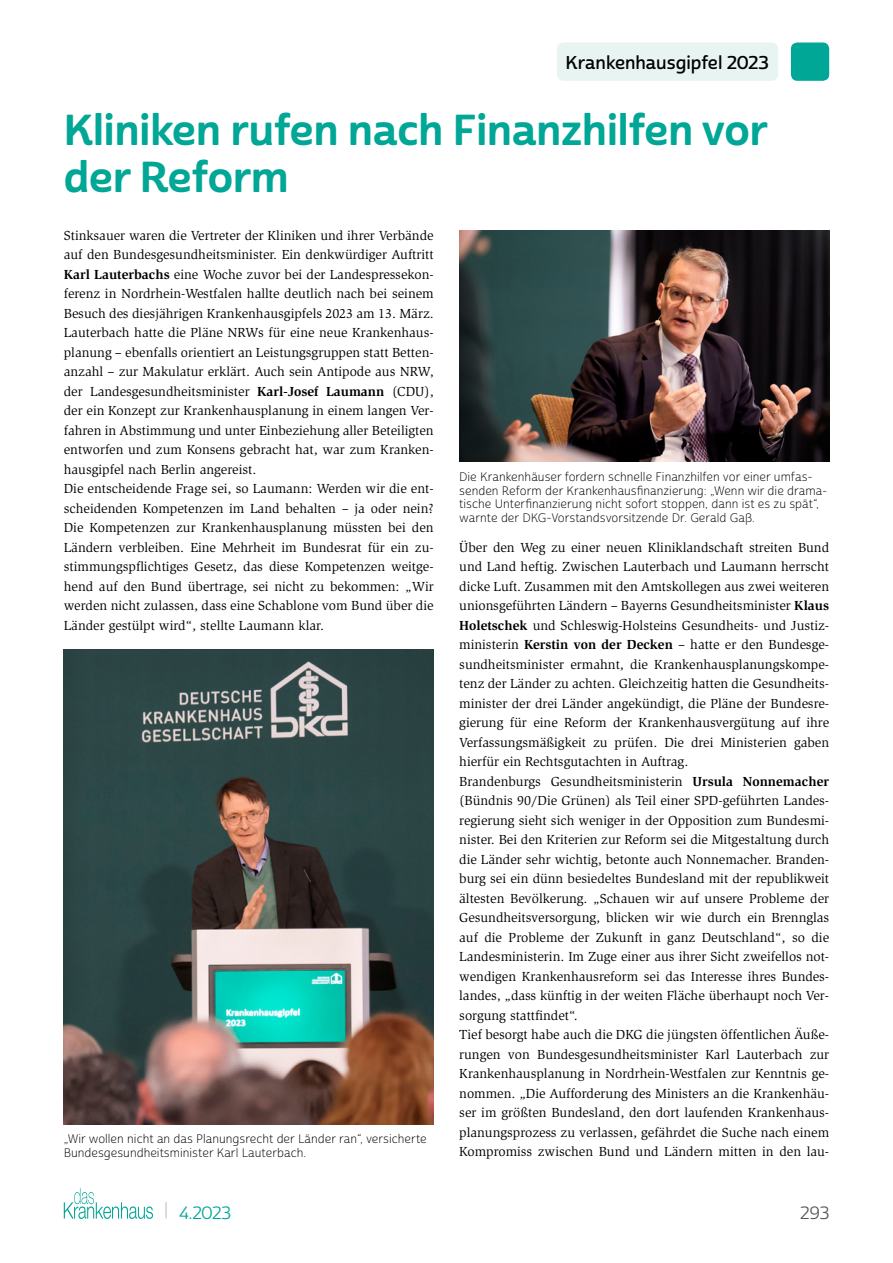
<style>
.page{position:relative;width:893px;height:1263px;background:#fff}
.page>*{position:absolute;margin:0;border:0;box-sizing:border-box;transform-origin:0 0}
.t1{font:42px/46.5px "Cabrito Sans Nor Bol";color:#00a696}
.t2{font:18px "Cabrito Sans Nor Dem";color:#000}
.t3{font:17.25px "Cabrito Sans Nor Reg";color:#00a696}
.t4{font:17.25px "Cabrito Sans Nor Reg";color:#575756}
.t5{font:13.5px/19.5px "Slimbach Std";color:#000}
.t6{font:12px/13.5px "Cabrito Sans Nor Lig";color:#000}
.s1{font-weight:700}
.s2{font-size:18.9px;color:#c6c6c6}
</style>
<div class="page">
<svg style="left:64px;top:1188px;width:89px;height:31px"></svg>
<div style="left:791px;top:43px;width:38px;height:38px;background:#00a696;border-radius:6px"></div>
<div style="left:557px;top:43px;width:221px;height:38px;background:#e7f4f2;border-radius:6px"></div>
<img style="left:64px;top:649px;width:370px;height:476px">
<img style="left:459px;top:230px;width:370px;height:232px">
<h2 class="t2" style="left:566px;top:51px;width:205px">Krankenhausgipfel 2023</h2>
<h1 class="t1" style="left:64px;top:108px;width:706px">Kliniken rufen nach Finanzhilfen vor der Reform</h1>
<p class="t5" style="left:64px;top:226px;width:371px">Stinksauer waren die Vertreter der Kliniken und ihrer Verbände auf den Bundesgesundheitsminister. Ein denkwürdiger Auftritt <span class="s1">Karl Lauterbachs</span> eine Woche zuvor bei der Landespressekon&shy;ferenz in Nordrhein-Westfalen hallte deutlich nach bei seinem Besuch des diesjährigen Krankenhausgipfels 2023 am 13. März.<br>Lauterbach hatte die Pläne NRWs für eine neue Krankenhaus&shy;planung – ebenfalls orientiert an Leistungsgruppen statt Betten&shy;anzahl – zur Makulatur erklärt. Auch sein Antipode aus NRW, der Landesgesundheitsminister <span class="s1">Karl-Josef Laumann</span> (CDU), der ein Konzept zur Krankenhausplanung in einem langen Ver&shy;fahren in Abstimmung und unter Einbeziehung aller Beteiligten entworfen und zum Konsens gebracht hat, war zum Kranken&shy;hausgipfel nach Berlin angereist.<br>Die entscheidende Frage sei, so Laumann: Werden wir die ent&shy;scheidenden Kompetenzen im Land behalten – ja oder nein?<br>Die Kompetenzen zur Krankenhausplanung müssten bei den Ländern verbleiben. Eine Mehrheit im Bundesrat für ein zu&shy;stimmungspflichtiges Gesetz, das diese Kompetenzen weitge&shy;hend auf den Bund übertrage, sei nicht zu bekommen: „Wir werden nicht zulassen, dass eine Schablone vom Bund über die Länder gestülpt wird“, stellte Laumann klar.</p>
<p class="t6" style="left:459px;top:470px;width:370px">Die Krankenhäuser fordern schnelle Finanzhilfen vor einer umfas&shy;senden Reform der Krankenhausfinanzierung: „Wenn wir die drama&shy;tische Unterfinanzierung nicht sofort stoppen, dann ist es zu spät“, warnte der DKG-Vorstandsvorsitzende Dr. Gerald Gaß.</p>
<p class="t5" style="left:459px;top:538px;width:371px">Über den Weg zu einer neuen Kliniklandschaft streiten Bund und Land heftig. Zwischen Lauterbach und Laumann herrscht dicke Luft. Zusammen mit den Amtskollegen aus zwei weiteren unionsgeführten Ländern – Bayerns Gesundheitsminister <span class="s1">Klaus Holetschek</span> und Schleswig-Holsteins Gesundheits- und Justiz&shy;ministerin <span class="s1">Kerstin von der Decken</span> – hatte er den Bundesge&shy;sundheitsminister ermahnt, die Krankenhausplanungskompe&shy;tenz der Länder zu achten. Gleichzeitig hatten die Gesundheits&shy;minister der drei Länder angekündigt, die Pläne der Bundesre&shy;gierung für eine Reform der Krankenhausvergütung auf ihre Verfassungsmäßigkeit zu prüfen. Die drei Ministerien gaben hierfür ein Rechtsgutachten in Auftrag.<br>Brandenburgs Gesundheitsministerin <span class="s1">Ursula Nonnemacher </span>(Bündnis 90/Die Grünen) als Teil einer SPD-geführten Landes&shy;regierung sieht sich weniger in der Opposition zum Bundesmi&shy;nister. Bei den Kriterien zur Reform sei die Mitgestaltung durch die Länder sehr wichtig, betonte auch Nonnemacher. Branden&shy;burg sei ein dünn besiedeltes Bundesland mit der republikweit ältesten Bevölkerung. „Schauen wir auf unsere Probleme der Gesundheitsversorgung, blicken wir wie durch ein Brennglas auf die Probleme der Zukunft in ganz Deutschland“, so die Landesministerin. Im Zuge einer aus ihrer Sicht zweifellos not&shy;wendigen Krankenhausreform sei das Interesse ihres Bundes&shy;landes, „dass künftig in der weiten Fläche überhaupt noch Ver&shy;sorgung stattfindet“.<br>Tief besorgt habe auch die DKG die jüngsten öffentlichen Äuße&shy;rungen von Bundesgesundheitsminister Karl Lauterbach zur Krankenhausplanung in Nordrhein-Westfalen zur Kenntnis ge&shy;nommen. „Die Aufforderung des Ministers an die Krankenhäu&shy;ser im größten Bundesland, den dort laufenden Krankenhaus&shy;planungsprozess zu verlassen, gefährdet die Suche nach einem Kompromiss zwischen Bund und Ländern mitten in den lau-</p>
<p class="t6" style="left:64px;top:1132px;width:365px">„Wir wollen nicht an das Planungsrecht der Länder ran“, versicherte<br>Bundesgesundheitsminister Karl Lauterbach.</p>
<p class="t3" style="left:164px;top:1202px;width:68px"><span class="s2">|</span> 4.2023</p>
<p class="t4" style="left:801px;top:1202px;width:30px">293</p>
</div>
